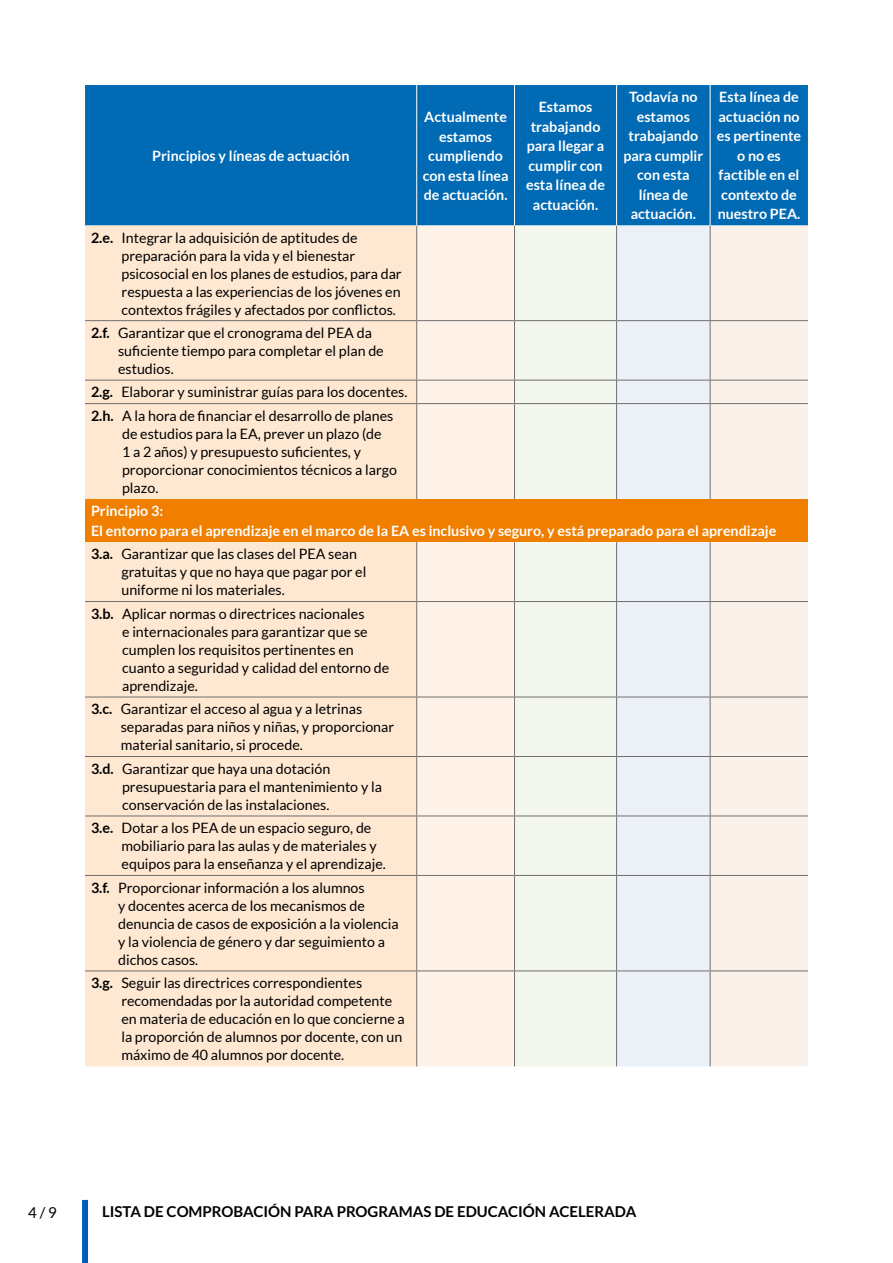
<style>
.page{position:relative;width:893px;height:1263px;background:#fff}
.page>*{position:absolute;margin:0;border:0;box-sizing:border-box;transform-origin:0 0}
.t1{font:700 15px "Lato";color:#000}
.t2{font:15px "Lato";color:#000}
.t3{font:14.25px/18px "Lato";color:#000}
.t4{font:700 14.25px/19.5px "Lato";color:#fff;text-align:center}
.s1{font-weight:700}
</style>
<div class="page">
<div style="left:85px;top:85px;width:723px;height:141px;background:#006ab4"></div>
<div style="left:85px;top:226px;width:331px;height:840px;background:#fee8d2"></div>
<div style="left:417px;top:226px;width:97px;height:840px;background:#fff3e9"></div>
<div style="left:515px;top:226px;width:101px;height:840px;background:#f4f7ed"></div>
<div style="left:617px;top:226px;width:93px;height:840px;background:#ecf1f7"></div>
<div style="left:711px;top:226px;width:97px;height:840px;background:#faf1eb"></div>
<div style="left:85px;top:499px;width:723px;height:43px;background:#f07f00"></div>
<hr style="left:416px;top:226px;width:1px;height:94px;background:#706f6f">
<hr style="left:514px;top:226px;width:1px;height:94px;background:#706f6f">
<hr style="left:616px;top:226px;width:1px;height:94px;background:#706f6f">
<hr style="left:710px;top:226px;width:1px;height:94px;background:#706f6f">
<hr style="left:85px;top:320px;width:332px;height:1px;background:#706f6f">
<hr style="left:417px;top:320px;width:97px;height:1px;background:#706f6f">
<hr style="left:416px;top:321px;width:1px;height:59px;background:#706f6f">
<hr style="left:514px;top:320px;width:103px;height:1px;background:#706f6f">
<hr style="left:514px;top:321px;width:1px;height:59px;background:#706f6f">
<hr style="left:617px;top:320px;width:93px;height:1px;background:#706f6f">
<hr style="left:616px;top:321px;width:1px;height:59px;background:#706f6f">
<hr style="left:710px;top:320px;width:98px;height:1px;background:#706f6f">
<hr style="left:710px;top:321px;width:1px;height:59px;background:#706f6f">
<hr style="left:85px;top:380px;width:332px;height:1px;background:#706f6f">
<hr style="left:417px;top:380px;width:97px;height:1px;background:#706f6f">
<svg style="left:416px;top:380px;width:1px;height:23px"></svg>
<hr style="left:514px;top:380px;width:103px;height:1px;background:#706f6f">
<svg style="left:514px;top:380px;width:1px;height:23px"></svg>
<hr style="left:617px;top:380px;width:93px;height:1px;background:#706f6f">
<svg style="left:616px;top:380px;width:1px;height:23px"></svg>
<hr style="left:710px;top:380px;width:98px;height:1px;background:#706f6f">
<svg style="left:710px;top:380px;width:1px;height:23px"></svg>
<hr style="left:85px;top:403px;width:332px;height:1px;background:#706f6f">
<hr style="left:417px;top:403px;width:97px;height:1px;background:#706f6f">
<hr style="left:416px;top:404px;width:1px;height:95px;background:#706f6f">
<hr style="left:514px;top:403px;width:103px;height:1px;background:#706f6f">
<hr style="left:514px;top:404px;width:1px;height:95px;background:#706f6f">
<hr style="left:617px;top:403px;width:93px;height:1px;background:#706f6f">
<hr style="left:616px;top:404px;width:1px;height:95px;background:#706f6f">
<hr style="left:710px;top:403px;width:98px;height:1px;background:#706f6f">
<hr style="left:710px;top:404px;width:1px;height:95px;background:#706f6f">
<hr style="left:416px;top:542px;width:1px;height:59px;background:#706f6f">
<hr style="left:514px;top:542px;width:1px;height:59px;background:#706f6f">
<hr style="left:616px;top:542px;width:1px;height:59px;background:#706f6f">
<hr style="left:710px;top:542px;width:1px;height:59px;background:#706f6f">
<hr style="left:85px;top:601px;width:332px;height:1px;background:#706f6f">
<hr style="left:417px;top:601px;width:97px;height:1px;background:#706f6f">
<hr style="left:416px;top:602px;width:1px;height:95px;background:#706f6f">
<hr style="left:514px;top:601px;width:103px;height:1px;background:#706f6f">
<hr style="left:514px;top:602px;width:1px;height:95px;background:#706f6f">
<hr style="left:617px;top:601px;width:93px;height:1px;background:#706f6f">
<hr style="left:616px;top:602px;width:1px;height:95px;background:#706f6f">
<hr style="left:710px;top:601px;width:98px;height:1px;background:#706f6f">
<hr style="left:710px;top:602px;width:1px;height:95px;background:#706f6f">
<hr style="left:85px;top:697px;width:332px;height:1px;background:#706f6f">
<hr style="left:417px;top:697px;width:97px;height:1px;background:#706f6f">
<hr style="left:416px;top:697px;width:1px;height:59px;background:#706f6f">
<hr style="left:514px;top:697px;width:103px;height:1px;background:#706f6f">
<hr style="left:514px;top:697px;width:1px;height:59px;background:#706f6f">
<hr style="left:617px;top:697px;width:93px;height:1px;background:#706f6f">
<hr style="left:616px;top:697px;width:1px;height:59px;background:#706f6f">
<hr style="left:710px;top:697px;width:98px;height:1px;background:#706f6f">
<hr style="left:710px;top:697px;width:1px;height:59px;background:#706f6f">
<hr style="left:85px;top:756px;width:332px;height:1px;background:#706f6f">
<hr style="left:417px;top:756px;width:97px;height:1px;background:#706f6f">
<hr style="left:416px;top:757px;width:1px;height:59px;background:#706f6f">
<hr style="left:514px;top:756px;width:103px;height:1px;background:#706f6f">
<hr style="left:514px;top:757px;width:1px;height:59px;background:#706f6f">
<hr style="left:617px;top:756px;width:93px;height:1px;background:#706f6f">
<hr style="left:616px;top:757px;width:1px;height:59px;background:#706f6f">
<hr style="left:710px;top:756px;width:98px;height:1px;background:#706f6f">
<hr style="left:710px;top:757px;width:1px;height:59px;background:#706f6f">
<hr style="left:85px;top:816px;width:332px;height:1px;background:#706f6f">
<hr style="left:417px;top:816px;width:97px;height:1px;background:#706f6f">
<hr style="left:416px;top:816px;width:1px;height:59px;background:#706f6f">
<hr style="left:514px;top:816px;width:103px;height:1px;background:#706f6f">
<hr style="left:514px;top:816px;width:1px;height:59px;background:#706f6f">
<hr style="left:617px;top:816px;width:93px;height:1px;background:#706f6f">
<hr style="left:616px;top:816px;width:1px;height:59px;background:#706f6f">
<hr style="left:710px;top:816px;width:98px;height:1px;background:#706f6f">
<hr style="left:710px;top:816px;width:1px;height:59px;background:#706f6f">
<hr style="left:85px;top:875px;width:332px;height:1px;background:#706f6f">
<hr style="left:417px;top:875px;width:97px;height:1px;background:#706f6f">
<hr style="left:416px;top:876px;width:1px;height:94px;background:#706f6f">
<hr style="left:514px;top:875px;width:103px;height:1px;background:#706f6f">
<hr style="left:514px;top:876px;width:1px;height:94px;background:#706f6f">
<hr style="left:617px;top:875px;width:93px;height:1px;background:#706f6f">
<hr style="left:616px;top:876px;width:1px;height:94px;background:#706f6f">
<hr style="left:710px;top:875px;width:98px;height:1px;background:#706f6f">
<hr style="left:710px;top:876px;width:1px;height:94px;background:#706f6f">
<hr style="left:85px;top:970px;width:332px;height:1px;background:#706f6f">
<hr style="left:417px;top:970px;width:97px;height:1px;background:#706f6f">
<hr style="left:416px;top:971px;width:1px;height:95px;background:#706f6f">
<hr style="left:514px;top:970px;width:103px;height:1px;background:#706f6f">
<hr style="left:514px;top:971px;width:1px;height:95px;background:#706f6f">
<hr style="left:617px;top:970px;width:93px;height:1px;background:#706f6f">
<hr style="left:616px;top:971px;width:1px;height:95px;background:#706f6f">
<hr style="left:710px;top:970px;width:98px;height:1px;background:#706f6f">
<hr style="left:710px;top:971px;width:1px;height:95px;background:#706f6f">
<hr style="left:416px;top:85px;width:1px;height:141px;background:#fff">
<hr style="left:514px;top:85px;width:1px;height:141px;background:#fff">
<hr style="left:616px;top:85px;width:1px;height:141px;background:#fff">
<hr style="left:710px;top:85px;width:1px;height:141px;background:#fff">
<div style="left:82px;top:1200px;width:6px;height:63px;background:#005cb9"></div>
<p class="t4" style="left:152px;top:146px;width:199px">Principios y líneas de actuación</p>
<p class="t4" style="left:423px;top:107px;width:87px">Actualmente estamos cumpliendo con esta línea de actuación.</p>
<p class="t4" style="left:526px;top:97px;width:80px">Estamos trabajando para llegar a cumplir con esta línea de actuación.</p>
<p class="t4" style="left:623px;top:87px;width:81px">Todavía no estamos trabajando para cumplir con esta línea de actuación.</p>
<p class="t4" style="left:717px;top:87px;width:86px">Esta línea de actuación no es pertinente o no es factible en el contexto de nuestro PEA.</p>
<p class="t3" style="left:122px;top:228px;width:282px;text-indent:-31px"><span class="s1">2.e.</span> Integrar la adquisición de aptitudes de preparación para la vida y el bienestar psicosocial en los planes de estudios, para dar respuesta a las experiencias de los jóvenes en contextos frágiles y afectados por conflictos.</p>
<p class="t3" style="left:118px;top:324px;width:267px;text-indent:-27px"><span class="s1">2.f.</span> Garantizar que el cronograma del PEA da suficiente tiempo para completar el plan de estudios.</p>
<p class="t3" style="left:91px;top:380px;width:318px;line-height:23.4px"><span class="s1">2.g.</span> Elaborar y suministrar guías para los docentes.<br><span class="s1">2.h.</span> A la hora de financiar el desarrollo de planes</p>
<p class="t3" style="left:122px;top:425px;width:276px">de estudios para la EA, prever un plazo (de<br>1 a 2 años) y presupuesto suficientes, y proporcionar conocimientos técnicos a largo plazo.</p>
<p class="t4" style="left:91px;top:501px;width:687px;text-align:left">Principio 3:<br>El entorno para el aprendizaje en el marco de la EA es inclusivo y seguro, y está preparado para el aprendizaje</p>
<p class="t3" style="left:121px;top:545px;width:246px;text-indent:-30px"><span class="s1">3.a.</span> Garantizar que las clases del PEA sean gratuitas y que no haya que pagar por el uniforme ni los materiales.</p>
<p class="t3" style="left:122px;top:605px;width:269px;text-indent:-31px"><span class="s1">3.b.</span> Aplicar normas o directrices nacionales<br>e internacionales para garantizar que se cumplen los requisitos pertinentes en cuanto a seguridad y calidad del entorno de aprendizaje.</p>
<p class="t3" style="left:121px;top:700px;width:275px;text-indent:-30px"><span class="s1">3.c.</span> Garantizar el acceso al agua y a letrinas separadas para niños y niñas, y proporcionar material sanitario, si procede.</p>
<p class="t3" style="left:122px;top:759px;width:261px;text-indent:-31px"><span class="s1">3.d.</span> Garantizar que haya una dotación presupuestaria para el mantenimiento y la conservación de las instalaciones.</p>
<p class="t3" style="left:122px;top:819px;width:266px;text-indent:-31px"><span class="s1">3.e.</span> Dotar a los PEA de un espacio seguro, de mobiliario para las aulas y de materiales y equipos para la enseñanza y el aprendizaje.</p>
<p class="t3" style="left:118px;top:878px;width:282px;text-indent:-27px"><span class="s1">3.f.</span> Proporcionar información a los alumnos<br>y docentes acerca de los mecanismos de denuncia de casos de exposición a la violencia y la violencia de género y dar seguimiento a dichos casos.</p>
<p class="t3" style="left:121px;top:974px;width:285px;text-indent:-30px"><span class="s1">3.g.</span> Seguir las directrices correspondientes recomendadas por la autoridad competente en materia de educación en lo que concierne a la proporción de alumnos por docente, con un máximo de 40 alumnos por docente.</p>
<p class="t2" style="left:28px;top:1204px;width:30px">4 / 9</p>
<p class="t1" style="left:102px;top:1202px;width:536px">LISTA DE COMPROBACIÓN PARA PROGRAMAS DE EDUCACIÓN ACELERADA</p>
</div>
